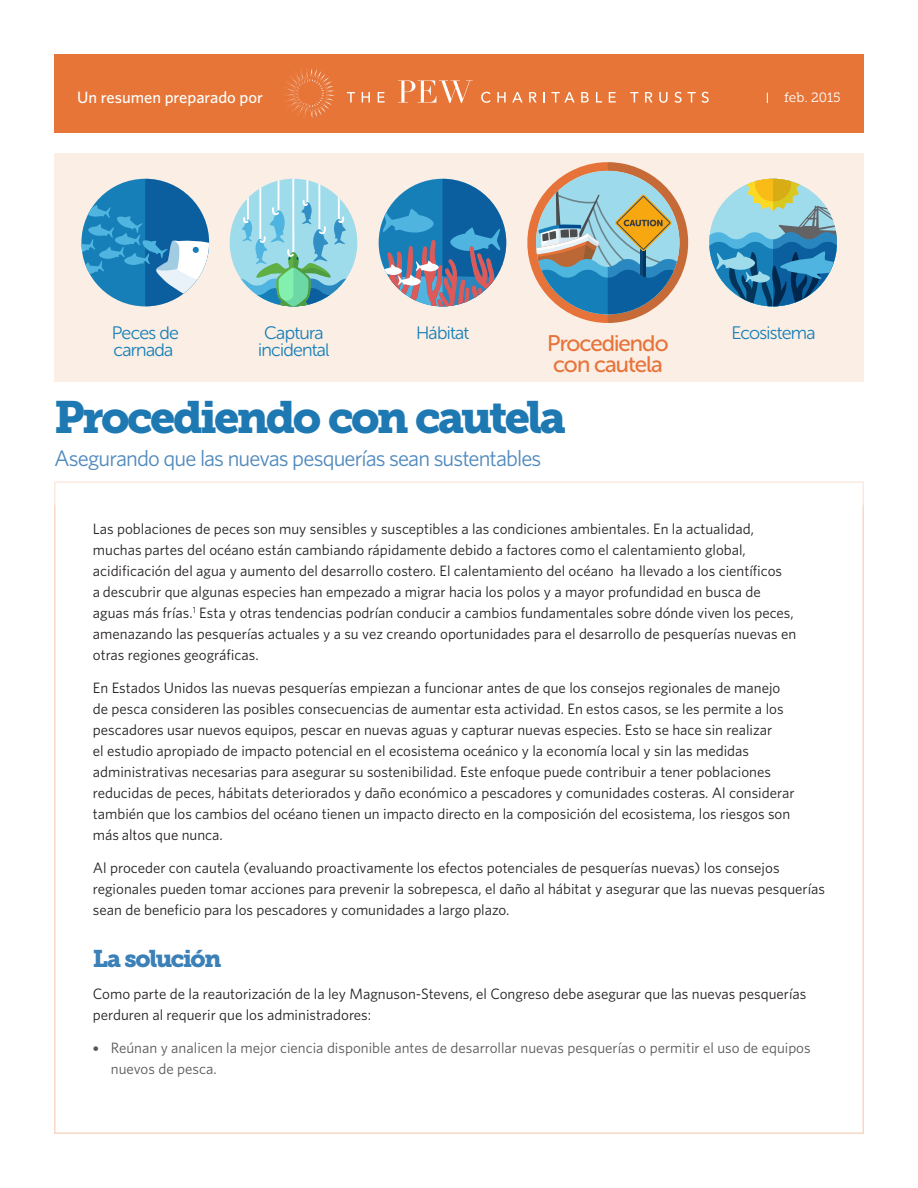
<style>
.page{position:relative;width:918px;height:1188px;background:#fff}
.page>*{position:absolute;margin:0;border:0;box-sizing:border-box;transform-origin:0 0}
.Main_title{font:45px "Museo Slab 900";letter-spacing:-.06em;color:#1e78b2}
.t1{font:24px "Museo Slab 900";letter-spacing:-.06em;color:#3b80b7}
.Main_title_subhead{font:22.5px "Whitney";letter-spacing:-.04em;color:#518abd}
.t2{font:22.5px/21px "Museo Sans Rounded 500";letter-spacing:-.04em;color:#e6743a}
.t3{font:18px/16.5px "Museo Sans Rounded 300";letter-spacing:-.04em;color:#167fb8}
.t4{font:500 16.5px "Whitney";color:#fff}
.Body{font:15px/21px "Whitney";color:#231f20}
.t5{font:15px/21px "Whitney";color:#57585a}
.t6{font:13.5px "Museo Slab 300";color:#fff}
.s1{font-family:"Museo Sans 500"}
</style>
<div class="page">
<div style="left:54px;top:54px;width:810px;height:78px;background:#e77537"></div>
<svg style="left:283px;top:68px;width:52px;height:50px"></svg>
<svg style="left:347px;top:92px;width:8px;height:11px"></svg>
<svg style="left:362px;top:92px;width:8px;height:11px"></svg>
<svg style="left:378px;top:92px;width:7px;height:11px"></svg>
<svg style="left:481px;top:92px;width:10px;height:11px"></svg>
<svg style="left:497px;top:92px;width:9px;height:11px"></svg>
<svg style="left:512px;top:92px;width:11px;height:11px"></svg>
<svg style="left:529px;top:92px;width:8px;height:11px"></svg>
<svg style="left:543px;top:92px;width:2px;height:11px"></svg>
<svg style="left:552px;top:92px;width:23px;height:11px"></svg>
<svg style="left:581px;top:92px;width:8px;height:11px"></svg>
<svg style="left:596px;top:92px;width:6px;height:11px"></svg>
<svg style="left:609px;top:92px;width:7px;height:11px"></svg>
<svg style="left:630px;top:92px;width:8px;height:11px"></svg>
<svg style="left:645px;top:92px;width:8px;height:11px"></svg>
<svg style="left:659px;top:92px;width:9px;height:11px"></svg>
<svg style="left:674px;top:92px;width:22px;height:11px"></svg>
<svg style="left:702px;top:92px;width:7px;height:11px"></svg>
<svg style="left:398px;top:80px;width:75px;height:23px"></svg>
<div style="left:54px;top:153px;width:810px;height:229px;background:#fbeee4"></div>
<svg style="left:379px;top:179px;width:127px;height:127px"></svg>
<svg style="left:81px;top:179px;width:128px;height:127px"></svg>
<svg style="left:230px;top:179px;width:127px;height:127px"></svg>
<svg style="left:527px;top:162px;width:162px;height:161px"></svg>
<svg style="left:709px;top:179px;width:128px;height:127px"></svg>
<p class="t4" style="left:77px;top:86px;width:187px">Un resumen preparado por</p>
<p class="t6" style="left:784px;top:90px;width:58px">feb. 2015</p>
<p class="t3" style="left:112px;top:325px;width:68px">Peces de carnada</p>
<p class="t3" style="left:258px;top:325px;width:73px;text-align:center">Captura incidental</p>
<p class="t3" style="left:731px;top:325px;width:86px">Ecosistema</p>
<p class="t3" style="left:416px;top:325px;width:55px">Hábitat</p>
<p class="t2" style="left:547px;top:333px;width:123px">Procediendo con cautela</p>
<p class="Main_title" style="left:54px;top:391px;width:514px">Procediendo con cautela</p>
<p class="Main_title_subhead" style="left:54px;top:443px;width:489px">Asegurando que las nuevas pesquerías sean sustentables</p>
<p class="Body" style="left:93px;top:518px;width:705px">Las poblaciones de peces son muy sensibles y susceptibles a las condiciones ambientales. En la actualidad, muchas partes del océano están cambiando rápidamente debido a factores como el calentamiento global, acidificación del agua y aumento del desarrollo costero. El calentamiento del océano ha llevado a los científicos<br>a descubrir que algunas especies han empezado a migrar hacia los polos y a mayor profundidad en busca de aguas más frías.<sup>1</sup> Esta y otras tendencias podrían conducir a cambios fundamentales sobre dónde viven los peces, amenazando las pesquerías actuales y a su vez creando oportunidades para el desarrollo de pesquerías nuevas en otras regiones geográficas.</p>
<p class="Body" style="left:93px;top:677px;width:703px">En Estados Unidos las nuevas pesquerías empiezan a funcionar antes de que los consejos regionales de manejo de pesca consideren las posibles consecuencias de aumentar esta actividad. En estos casos, se les permite a los pescadores usar nuevos equipos, pescar en nuevas aguas y capturar nuevas especies. Esto se hace sin realizar<br>el estudio apropiado de impacto potencial en el ecosistema oceánico y la economía local y sin las medidas administrativas necesarias para asegurar su sostenibilidad. Este enfoque puede contribuir a tener poblaciones reducidas de peces, hábitats deteriorados y daño económico a pescadores y comunidades costeras. Al considerar también que los cambios del océano tienen un impacto directo en la composición del ecosistema, los riesgos son más altos que nunca.</p>
<p class="Body" style="left:93px;top:857px;width:734px">Al proceder con cautela (evaluando proactivamente los efectos potenciales de pesquerías nuevas) los consejos regionales pueden tomar acciones para prevenir la sobrepesca, el daño al hábitat y asegurar que las nuevas pesquerías sean de beneficio para los pescadores y comunidades a largo plazo.</p>
<h1 class="t1" style="left:93px;top:945px;width:130px">La solución</h1>
<p class="Body" style="left:93px;top:983px;width:715px">Como parte de la reautorización de la ley Magnuson-Stevens, el Congreso debe asegurar que las nuevas pesquerías perduren al requerir que los administradores:</p>
<p class="t5" style="left:111px;top:1037px;width:701px;text-indent:-18px"><span class="s1">•</span> Reúnan y analicen la mejor ciencia disponible antes de desarrollar nuevas pesquerías o permitir el uso de equipos nuevos de pesca.</p>
</div>
